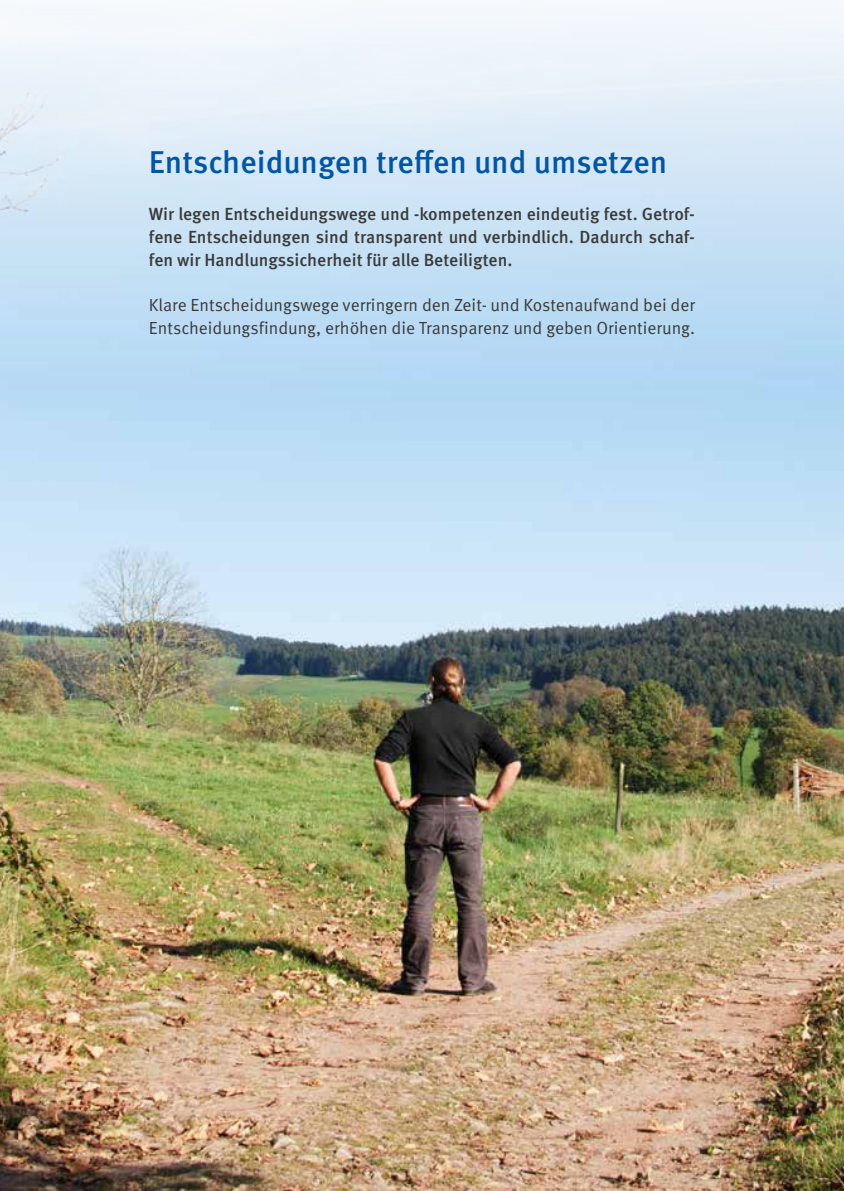
<style>
.page{position:relative;width:844px;height:1191px;background:#fff}
.page>*{position:absolute;margin:0;border:0;box-sizing:border-box;transform-origin:0 0}
.t1{font:500 31.5px "Meta OT";color:#0056a5}
.t2{font:500 17.5px/22.8px "Meta OT";color:#3a3a39;text-align:justify}
.t3{font:17.5px/22.8px "Meta OT";color:#3a3a39}
</style>
<div class="page">
<img style="left:0;top:8px;width:843px;height:1183px">
<h1 class="t1" style="left:149px;top:142px;width:520px">Entscheidungen treffen und umsetzen</h1>
<p class="t2" style="left:149px;top:203px;width:547px">Wir legen Entscheidungswege und -kompetenzen eindeutig fest. Getrof&shy;fene Entscheidungen sind transparent und verbindlich. Dadurch schaf&shy;fen wir Handlungssicherheit für alle Beteiligten.</p>
<p class="t3" style="left:149px;top:294px;width:547px">Klare Entscheidungswege verringern den Zeit- und Kostenaufwand bei der<br>Entscheidungsfindung, erhöhen die Transparenz und geben Orientierung.</p>
</div>
